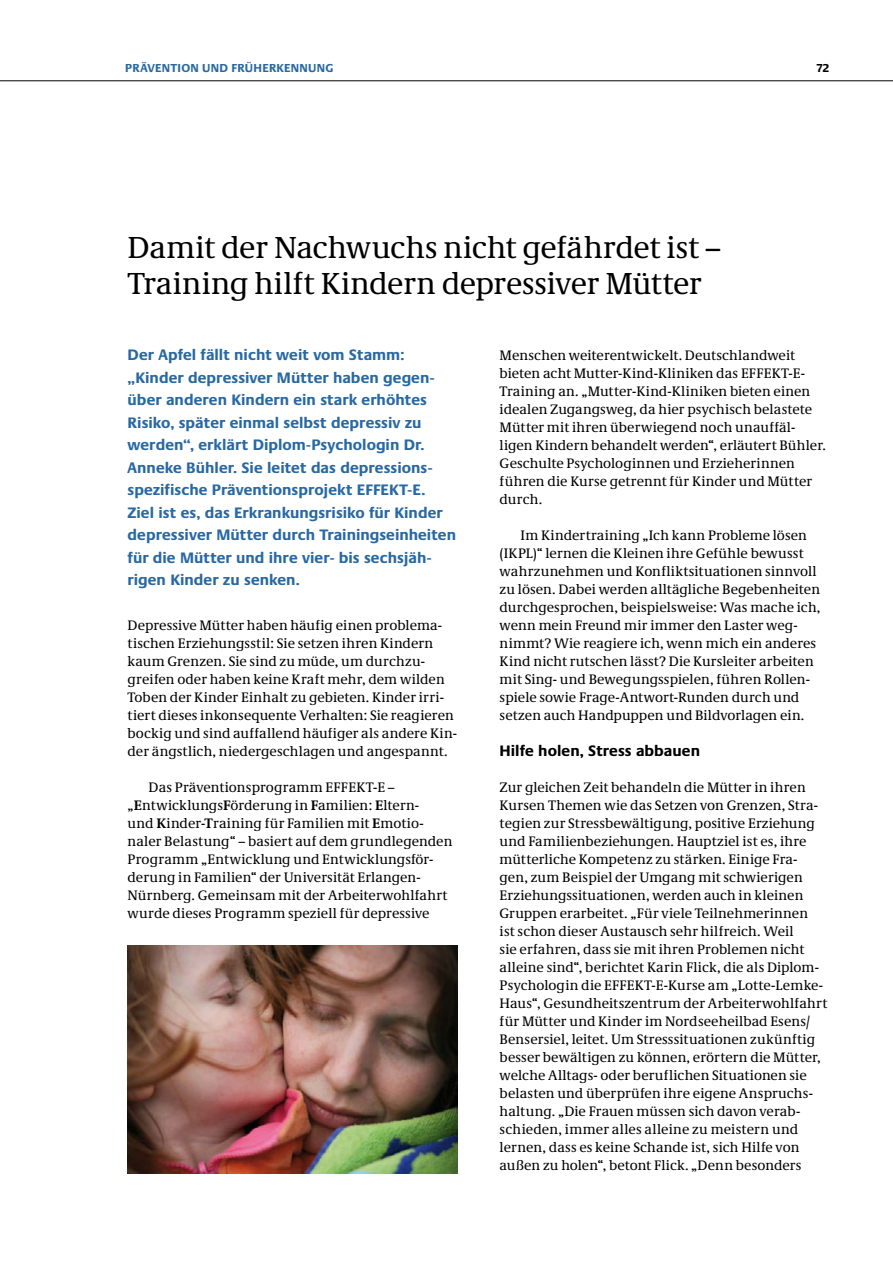
<style>
.page{position:relative;width:893px;height:1263px;background:#fff}
.page>*{position:absolute;margin:0;border:0;box-sizing:border-box;transform-origin:0 0}
.t1{font:31.5px/36px "Neue Demos";letter-spacing:-.005em;color:#000}
.t2{font:700 15.75px/22.5px "Neue Praxis";color:#2969a3}
.t3{font:700 15.75px "Neue Praxis";color:#000}
.t4{font:14.25px/18px "Neue Demos";letter-spacing:.005em;color:#000}
.t5{font:700 12px "Neue Praxis";letter-spacing:.02em;color:#2969a3}
.t6{font:700 12px "Neue Praxis";color:#000}
.s1{font-weight:700}
</style>
<div class="page">
<hr style="left:0;top:80px;width:893px;height:1px;background:#000">
<img style="left:128px;top:945px;width:329px;height:228px">
<p class="t5" style="left:125px;top:61px;width:210px">PRÄVENTION UND FRÜHERKENNUNG</p>
<h1 class="t1" style="left:128px;top:229px;width:594px">Damit der Nachwuchs nicht gefährdet ist –<br>Training hilft Kindern depressiver Mütter</h1>
<p class="t6" style="left:817px;top:61px;width:14px">72</p>
<p class="t2" style="left:128px;top:343px;width:330px">Der Apfel fällt nicht weit vom Stamm: „Kinder depressiver Mütter haben gegen&shy;über anderen Kindern ein stark erhöhtes Risiko, später einmal selbst depressiv zu werden“, erklärt Diplom-Psychologin Dr.<br>Anneke Bühler. Sie leitet das depressions&shy;spezifische Präventionsprojekt EFFEKT-E.<br>Ziel ist es, das Erkrankungsrisiko für Kinder depressiver Mütter durch Trainingseinheiten für die Mütter und ihre vier- bis sechsjäh&shy;rigen Kinder zu senken.</p>
<p class="t4" style="left:128px;top:616px;width:331px">Depressive Mütter haben häufig einen problema&shy;tischen Erziehungsstil: Sie setzen ihren Kindern kaum Grenzen. Sie sind zu müde, um durchzu&shy;greifen oder haben keine Kraft mehr, dem wilden Toben der Kinder Einhalt zu gebieten. Kinder irri&shy;tiert dieses inkonsequente Verhalten: Sie reagieren bockig und sind auffallend häufiger als andere Kin&shy;der ängstlich, niedergeschlagen und angespannt.</p>
<p class="t4" style="left:128px;top:778px;width:326px;text-indent:21px">Das Präventionsprogramm EFFEKT-E – „<span class="s1">E</span>ntwicklungs<span class="s1">F</span>örderung in <span class="s1">F</span>amilien: <span class="s1">E</span>ltern-<br>und <span class="s1">K</span>inder-<span class="s1">T</span>raining für Familien mit <span class="s1">E</span>motio&shy;naler Belastung“ – basiert auf dem grundlegenden Programm „Entwicklung und Entwicklungsför&shy;derung in Familien“ der Universität Erlangen-Nürnberg. Gemeinsam mit der Arbeiterwohlfahrt wurde dieses Programm speziell für depressive</p>
<p class="t4" style="left:500px;top:346px;width:328px">Menschen weiterentwickelt. Deutschlandweit bieten acht Mutter-Kind-Kliniken das EFFEKT-E-Training an. „Mutter-Kind-Kliniken bieten einen idealen Zugangsweg, da hier psychisch belastete Mütter mit ihren überwiegend noch unauffäl&shy;ligen Kindern behandelt werden“, erläutert Bühler.<br>Geschulte Psychologinnen und Erzieherinnen führen die Kurse getrennt für Kinder und Mütter durch.</p>
<p class="t4" style="left:500px;top:526px;width:322px;text-indent:21px">Im Kindertraining „Ich kann Probleme lösen (IKPL)“ lernen die Kleinen ihre Gefühle bewusst wahrzunehmen und Konfliktsituationen sinnvoll zu lösen. Dabei werden alltägliche Begebenheiten durchgesprochen, beispielsweise: Was mache ich, wenn mein Freund mir immer den Laster weg&shy;nimmt? Wie reagiere ich, wenn mich ein anderes Kind nicht rutschen lässt? Die Kursleiter arbeiten mit Sing- und Bewegungsspielen, führen Rollen&shy;spiele sowie Frage-Antwort-Runden durch und setzen auch Handpuppen und Bildvorlagen ein.</p>
<p class="t3" style="left:500px;top:741px;width:202px">Hilfe holen, Stress abbauen</p>
<p class="t4" style="left:500px;top:778px;width:329px">Zur gleichen Zeit behandeln die Mütter in ihren Kursen Themen wie das Setzen von Grenzen, Stra&shy;tegien zur Stressbewältigung, positive Erziehung und Familienbeziehungen. Hauptziel ist es, ihre mütterliche Kompetenz zu stärken. Einige Fra&shy;gen, zum Beispiel der Umgang mit schwierigen Erziehungssituationen, werden auch in kleinen Gruppen erarbeitet. „Für viele Teilnehmerinnen<br>ist schon dieser Austausch sehr hilfreich. Weil<br>sie erfahren, dass sie mit ihren Problemen nicht alleine sind“, berichtet Karin Flick, die als Diplom-Psychologin die EFFEKT-E-Kurse am „Lotte-Lemke-Haus“, Gesundheitszentrum der Arbeiterwohlfahrt für Mütter und Kinder im Nordseeheilbad Esens/ Bensersiel, leitet. Um Stresssituationen zukünftig besser bewältigen zu können, erörtern die Mütter, welche Alltags- oder beruflichen Situationen sie belasten und überprüfen ihre eigene Anspruchs&shy;haltung. „Die Frauen müssen sich davon verab&shy;schieden, immer alles alleine zu meistern und lernen, dass es keine Schande ist, sich Hilfe von außen zu holen“, betont Flick. „Denn besonders</p>
</div>
